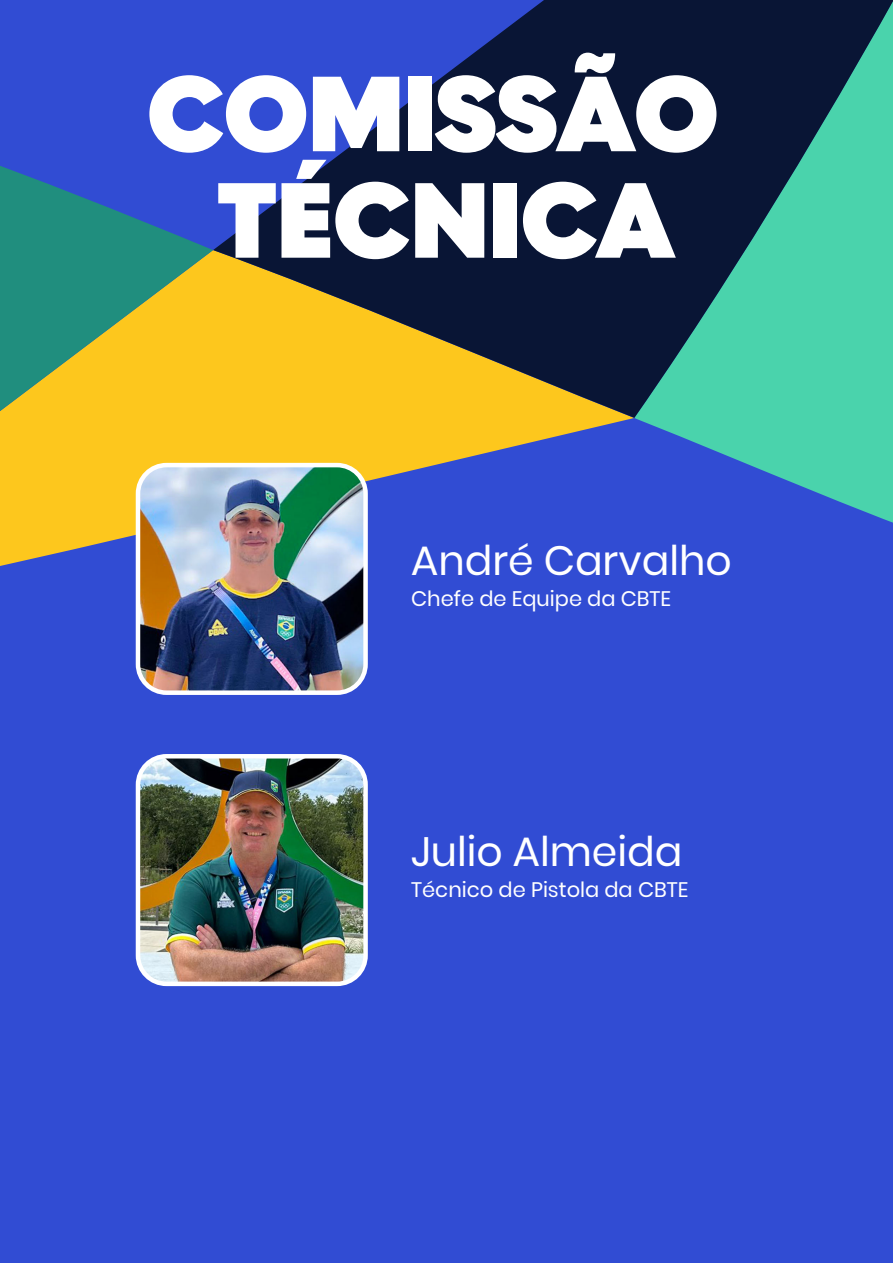
<style>
.page{position:relative;width:893px;height:1263px;background:#fff}
.page>*{position:absolute;margin:0;border:0;box-sizing:border-box;transform-origin:0 0}
.t1{font:900 106.5px/106.5px "Cina GEO";color:#fff;text-align:center}
.t2{font:40.95px "Poppins";color:#fff}
.t3{font:21px "Poppins";color:#fff}
</style>
<div class="page">
<div style="left:0;top:0;width:893px;height:1262px;background:#314cd3"></div>
<svg style="left:634px;top:418px;width:259px;height:105px"></svg>
<svg style="left:213px;top:418px;width:421px;height:64px;fill:#fdc71d"></svg>
<svg style="left:0;top:166px;width:213px;height:465px"></svg>
<svg style="left:213px;top:0;width:680px;height:418px;background:#39565e"></svg>
<img style="left:138px;top:465px;width:228px;height:225px">
<div style="left:136px;top:463px;width:232px;height:232px;border:4px solid #fff;border-radius:29px"></div>
<img style="left:141px;top:759px;width:222px;height:222px">
<div style="left:136px;top:754px;width:232px;height:232px;border:4px solid #fff;border-radius:29px"></div>
<h1 class="t1" style="left:147px;top:55px;width:573px">COMISSÃO<br>TÉCNICA</h1>
<h2 class="t2" style="left:411px;top:536px;width:322px">André Carvalho</h2>
<p class="t3" style="left:411px;top:587px;width:261px">Chefe de Equipe da CBTE</p>
<h2 class="t2" style="left:411px;top:828px;width:273px">Julio Almeida</h2>
<p class="t3" style="left:411px;top:878px;width:279px">Técnico de Pistola da CBTE</p>
</div>
